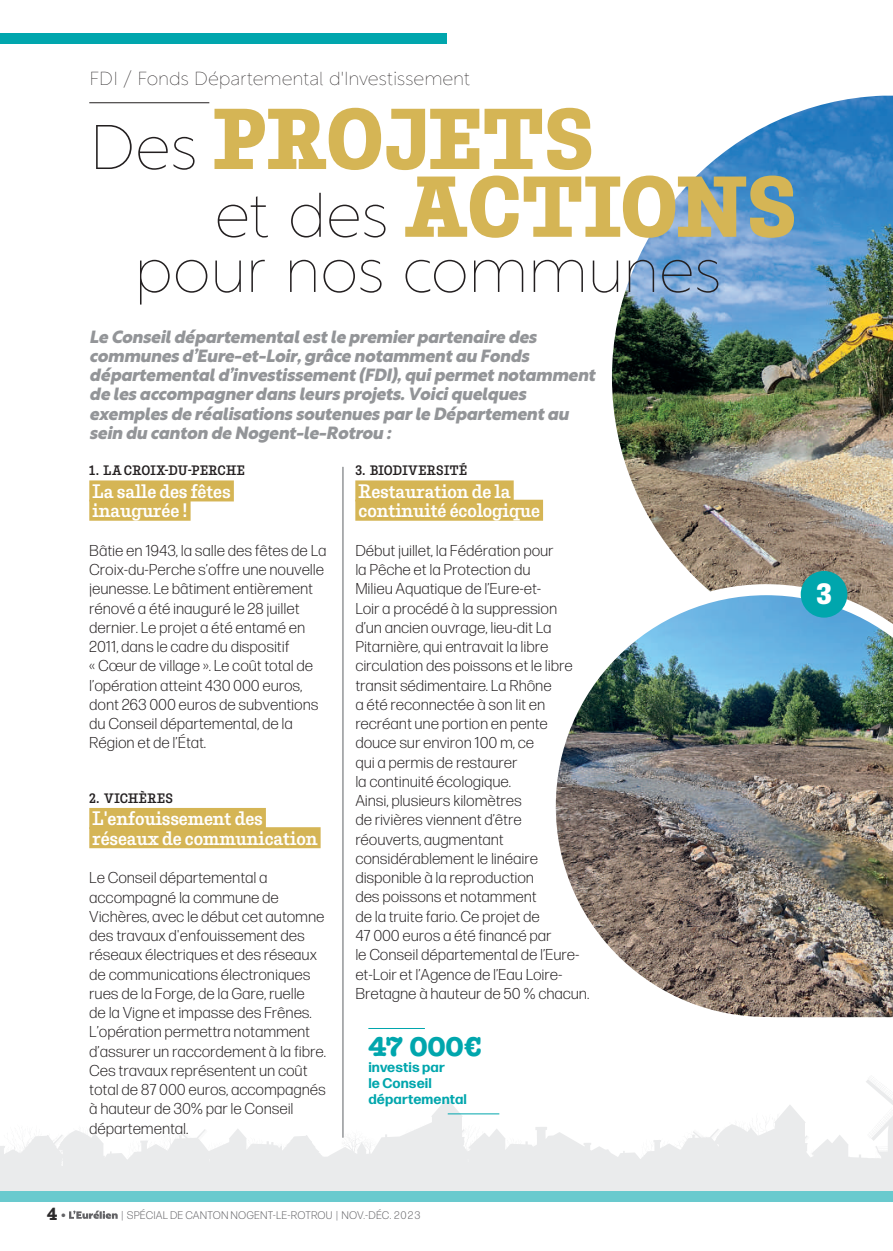
<style>
.page{position:relative;width:893px;height:1251px;background:#fff}
.page>*{position:absolute;margin:0;border:0;box-sizing:border-box;transform-origin:0 0}
.t1{font:800 77.17px/67.7px "Belarius Poster";letter-spacing:-.005em;color:#d5b555}
.t2{font:100 63px "Rustica";letter-spacing:-.02em;color:#231f20}
.t3{font:700 28px "American Typewriter";color:#00a6ad}
.t4{font:800 26.25px "Belarius Poster";color:#fff}
.t5{font:100 18.9px "Rustica";letter-spacing:-.01em;color:#231f20}
.t6{font:600 17.5px/19.2px "Belarius Poster";letter-spacing:-.01em;color:#fff}
.t7{font:italic 800 17.32px/19.2px "Rustica";letter-spacing:-.02em;color:#939598}
.t8{font:300 15.75px/19.2px "Forma DJR Micro";letter-spacing:-.01em;color:#231f20}
.t9{font:800 15.75px "Belarius Poster";color:#2b292a}
.t10{font:700 14px/15.8px "Forma DJR Micro";letter-spacing:.01em;color:#00a6ad}
.t11{font:600 12.25px "Belarius Poster";letter-spacing:.025em;color:#231f20}
.t12{font:300 11.03px "Forma DJR Micro";letter-spacing:.015em;color:#636366}
.s1{font-family:"Rustica";font-weight:100;font-size:63px;color:#231f20}
.s2{font-family:"DIN Light";font-weight:400;font-size:11.03px;color:#636366}
</style>
<div class="page">
<svg style="left:69px;top:1210px;width:49px;height:8px"></svg>
<img style="left:612px;top:95px;width:281px;height:483px">
<svg style="left:282px;top:1072px;width:611px;height:118px"></svg>
<svg style="left:0;top:1129px;width:282px;height:61px"></svg>
<div style="left:0;top:1190px;width:893px;height:11px;background:#69cace"></div>
<hr style="left:89px;top:102px;width:120px;height:1px;background:#231f20">
<div style="left:0;top:33px;width:446px;height:11px;background:#00a6ad"></div>
<div style="left:89px;top:480px;width:145px;height:21px;background:#d5b555"></div>
<div style="left:89px;top:499px;width:102px;height:21px;background:#d5b555"></div>
<div style="left:89px;top:807px;width:177px;height:21px;background:#d5b555"></div>
<div style="left:89px;top:827px;width:232px;height:21px;background:#d5b555"></div>
<div style="left:355px;top:480px;width:159px;height:21px;background:#d5b555"></div>
<div style="left:355px;top:499px;width:188px;height:21px;background:#d5b555"></div>
<hr style="left:343px;top:467px;width:1px;height:670px;background:#939598">
<img style="left:555px;top:578px;width:338px;height:440px">
<div style="left:801px;top:571px;width:46px;height:46px;background:#00a6ad;border-radius:50%"></div>
<hr style="left:368px;top:1027px;width:57px;height:1px;background:#00a6ad">
<hr style="left:448px;top:1113px;width:51px;height:1px;background:#00a6ad">
<p class="t5" style="left:89px;top:62px;width:382px">FDI / Fonds Départemental d'Investissement</p>
<h1 class="t1" style="left:214px;top:103px;width:585px;text-indent:-125px"><span class="s1">Des</span> PROJETS<br><span class="s1">et des</span> ACTIONS</h1>
<h2 class="t2" style="left:134px;top:215px;width:589px">pour nos communes</h2>
<p class="t7" style="left:89px;top:325px;width:507px">Le Conseil départemental est le premier partenaire des communes d’Eure-et-Loir, grâce notamment au Fonds départemental d’investissement (FDI), qui permet notamment de les accompagner dans leurs projets. Voici quelques exemples de réalisations soutenues par le Département au sein du canton de Nogent-le-Rotrou :</p>
<p class="t11" style="left:89px;top:462px;width:157px">1. LA CROIX-DU-PERCHE</p>
<p class="t6" style="left:93px;top:481px;width:140px">La salle des fêtes inaugurée !</p>
<p class="t8" style="left:89px;top:540px;width:239px">Bâtie en 1943, la salle des fêtes de La Croix-du-Perche s’offre une nouvelle jeunesse. Le bâtiment entièrement rénové a été inauguré le 28 juillet dernier. Le projet a été entamé en 2011, dans le cadre du dispositif<br>« Cœur de village ». Le coût total de l’opération atteint 430 000 euros, dont 263 000 euros de subventions du Conseil départemental, de la Région et de l’État.</p>
<p class="t11" style="left:89px;top:789px;width:85px">2. VICHÈRES</p>
<p class="t6" style="left:93px;top:808px;width:226px">L'enfouissement des réseaux de communication</p>
<p class="t8" style="left:89px;top:867px;width:238px">Le Conseil départemental a accompagné la commune de<br>Vichères, avec le début cet automne des travaux d'enfouissement des réseaux électriques et des réseaux de communications électroniques rues de la Forge, de la Gare, ruelle<br>de la Vigne et impasse des Frênes.<br>L’opération permettra notamment d’assurer un raccordement à la fibre.<br>Ces travaux représentent un coût total de 87 000 euros, accompagnés à hauteur de 30% par le Conseil départemental.</p>
<p class="t11" style="left:355px;top:462px;width:113px">3. BIODIVERSITÉ</p>
<p class="t6" style="left:359px;top:481px;width:183px">Restauration de la continuité écologique</p>
<p class="t8" style="left:355px;top:540px;width:235px">Début juillet, la Fédération pour<br>la Pêche et la Protection du<br>Milieu Aquatique de l’Eure-et-<br>Loir a procédé à la suppression<br>d’un ancien ouvrage, lieu-dit La<br>Pitarnière, qui entravait la libre circulation des poissons et le libre transit sédimentaire. La Rhône<br>a été reconnectée à son lit en recréant une portion en pente douce sur environ 100 m, ce<br>qui a permis de restaurer<br>la continuité écologique.<br>Ainsi, plusieurs kilomètres<br>de rivières viennent d’être réouverts, augmentant considérablement le linéaire disponible à la reproduction<br>des poissons et notamment<br>de la truite fario. Ce projet de<br>47 000 euros a été financé par<br>le Conseil départemental de l’Eure&shy;et-Loir et l’Agence de l’Eau Loire-<br>Bretagne à hauteur de 50 % chacun.</p>
<h3 class="t3" style="left:368px;top:1022px;width:115px">47 000€</h3>
<p class="t10" style="left:368px;top:1058px;width:100px">investis par<br>le Conseil départemental</p>
<h3 class="t4" style="left:816px;top:574px;width:17px">3</h3>
<p class="t9" style="left:47px;top:1202px;width:21px">4 <span class="s2">•</span></p>
<p class="t12" style="left:122px;top:1207px;width:300px">| SPÉCIAL DE CANTON NOGENT-LE-ROTROU | NOV.-DÉC. 2023</p>
</div>
